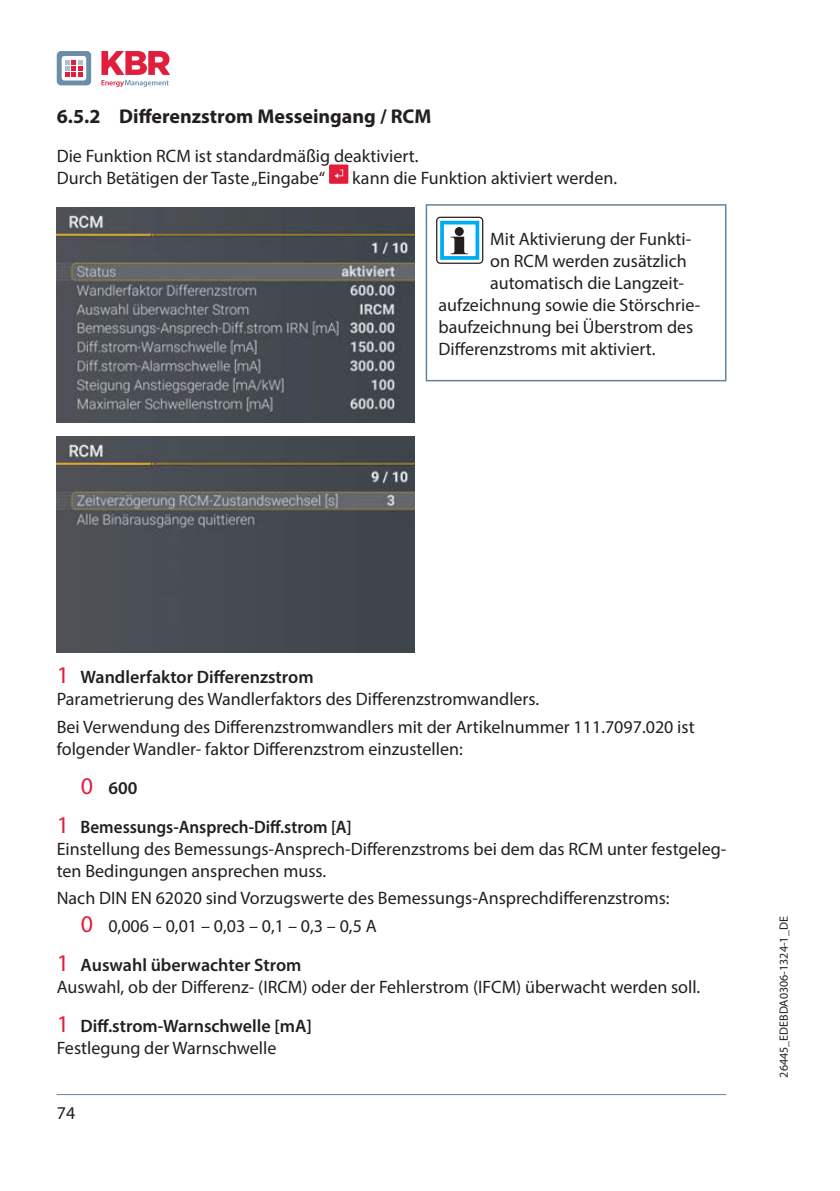
<style>
.page{position:relative;width:840px;height:1191px;background:#fff}
.page>*{position:absolute;margin:0;border:0;box-sizing:border-box;transform-origin:0 0}
.Subline_10pt_mit_Kapitel-Nr{font:700 20px "Myriad Pro";color:#231f20}
.Copytext_ohne_Einzug{font:18px/22px "Myriad Pro";color:#231f20}
.Copytext_ohne_Einzug-2{font:600 18px "Myriad Pro";color:#231f20}
.Copytext_ohne_Einzug-3{font:600 18px "Myriad Pro";color:#231f20;scale:.95 1}
.t1{font:12px "Myriad Pro";color:#231f20}
.s1{font-weight:400;font-size:24px;color:#e41c3b}
.s2{font-size:24px;color:#e41c3b}
</style>
<div class="page">
<hr style="left:57px;top:1094px;width:669px;height:1px;background:#6085a0">
<svg style="left:57px;top:51px;width:34px;height:34px"></svg>
<svg style="left:101px;top:51px;width:69px;height:36px"></svg>
<div style="left:329px;top:164px;width:19px;height:20px;background:#e41c3b"></div>
<svg style="left:334px;top:170px;width:9px;height:8px"></svg>
<img style="left:57px;top:207px;width:357px;height:215px">
<img style="left:57px;top:437px;width:357px;height:215px">
<div style="left:425px;top:204px;width:301px;height:177px;border:2px solid #6085a0"></div>
<div style="left:436px;top:217px;width:47px;height:47px;border:1px solid #231f20;border-radius:4px"></div>
<svg style="left:450px;top:237px;width:18px;height:17px"></svg>
<div style="left:454px;top:227px;width:9px;height:9px;background:#231f20;border-radius:50%"></div>
<div style="left:440px;top:221px;width:39px;height:39px;border:4px solid #00aeef"></div>
<p class="Subline_10pt_mit_Kapitel-Nr" style="left:57px;top:103px;width:376px">6.5.2 Differenzstrom Messeingang / RCM</p>
<p class="Copytext_ohne_Einzug" style="left:57px;top:144px;width:363px">Die Funktion RCM ist standardmäßig deaktiviert.<br>Durch Betätigen der Taste „Eingabe“</p>
<p class="Copytext_ohne_Einzug" style="left:352px;top:166px;width:266px">kann die Funktion aktiviert werden.</p>
<p class="Copytext_ohne_Einzug" style="left:490px;top:227px;width:202px">Mit Aktivierung der Funkti-</p>
<p class="Copytext_ohne_Einzug" style="left:490px;top:249px;width:198px">on RCM werden zusätzlich</p>
<p class="Copytext_ohne_Einzug" style="left:490px;top:271px;width:195px">automatisch die Langzeit-</p>
<p class="Copytext_ohne_Einzug" style="left:438px;top:293px;width:263px">aufzeichnung sowie die Störschrie-</p>
<p class="Copytext_ohne_Einzug" style="left:438px;top:315px;width:256px">baufzeichnung bei Überstrom des</p>
<p class="Copytext_ohne_Einzug" style="left:438px;top:337px;width:218px">Differenzstroms mit aktiviert.</p>
<p class="Copytext_ohne_Einzug-2" style="left:57px;top:665px;width:258px"><span class="s1">1</span> Wandlerfaktor Differenzstrom</p>
<p class="Copytext_ohne_Einzug" style="left:57px;top:687px;width:483px">Parametrierung des Wandlerfaktors des Differenzstromwandlers.</p>
<p class="Copytext_ohne_Einzug" style="left:57px;top:715px;width:639px">Bei Verwendung des Differenzstromwandlers mit der Artikelnummer 111.7097.020 ist folgender Wandler- faktor Differenzstrom einzustellen:</p>
<p class="Copytext_ohne_Einzug-2" style="left:81px;top:776px;width:58px"><span class="s1">0</span> 600</p>
<p class="Copytext_ohne_Einzug-3" style="left:57px;top:815px;width:312px"><span class="s1">1</span> Bemessungs-Ansprech-Diff.strom [A]</p>
<p class="Copytext_ohne_Einzug" style="left:57px;top:837px;width:670px">Einstellung des Bemessungs-Ansprech-Differenzstroms bei dem das RCM unter festgeleg&shy;ten Bedingungen ansprechen muss.</p>
<p class="Copytext_ohne_Einzug" style="left:57px;top:887px;width:614px">Nach DIN EN 62020 sind Vorzugswerte des Bemessungs-Ansprechdifferenzstroms:</p>
<p class="Copytext_ohne_Einzug" style="left:81px;top:914px;width:297px"><span class="s2">0</span> 0,006 – 0,01 – 0,03 – 0,1 – 0,3 – 0,5 A</p>
<p class="Copytext_ohne_Einzug-2" style="left:57px;top:953px;width:246px"><span class="s1">1</span> Auswahl überwachter Strom</p>
<p class="Copytext_ohne_Einzug" style="left:57px;top:975px;width:644px">Auswahl, ob der Differenz- (IRCM) oder der Fehlerstrom (IFCM) überwacht werden soll.</p>
<p class="Copytext_ohne_Einzug-2" style="left:57px;top:1014px;width:256px"><span class="s1">1</span> Diff.strom-Warnschwelle [mA]</p>
<p class="Copytext_ohne_Einzug" style="left:57px;top:1036px;width:221px">Festlegung der Warnschwelle</p>
<p class="Copytext_ohne_Einzug" style="left:57px;top:1102px;width:20px">74</p>
<p class="t1" style="left:775px;top:1077px;width:162px;rotate:-90deg">26445_EDEBDA0306-1324-1_DE</p>
</div>
